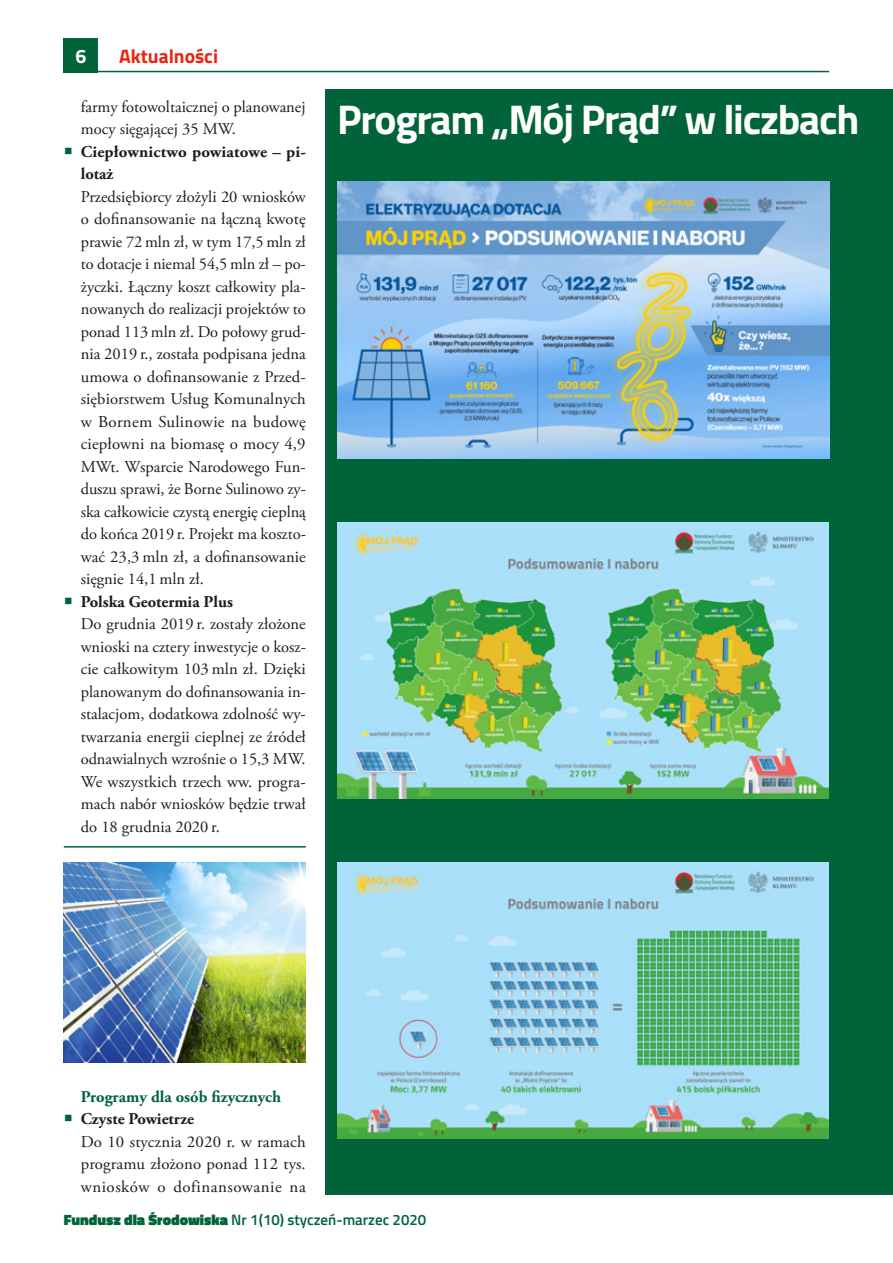
<style>
.page{position:relative;width:893px;height:1263px;background:#fff}
.page>*{position:absolute;margin:0;border:0;box-sizing:border-box;transform-origin:0 0}
.t1{font:700 41.55px "Titillium";letter-spacing:-.03em;color:#fff}
.t2{font:700 19.5px "Titillium";color:#e52713}
.t3{font:700 19.5px "Titillium";color:#fff}
.t4{font:16.5px/22.5px "Adobe Garamond Pro";color:#1d1d1b;text-align:justify}
.t5{font:700 16.5px/22.5px "Adobe Garamond Pro";color:#1d1d1b}
.t6{font:700 16.5px "Adobe Garamond Pro";color:#00633a}
.t7{font:600 15px "Titillium";color:#00633a}
.s1{font-weight:900}
</style>
<div class="page">
<hr style="left:64px;top:71px;width:765px;height:1px;background:#00633a">
<div style="left:64px;top:38px;width:34px;height:34px;background:#00633a"></div>
<div style="left:325px;top:89px;width:568px;height:1106px;background:#00633a"></div>
<img style="left:337px;top:863px;width:491px;height:276px">
<img style="left:337px;top:522px;width:491px;height:276px">
<img style="left:337px;top:182px;width:492px;height:277px">
<img style="left:64px;top:863px;width:242px;height:200px">
<hr style="left:64px;top:846px;width:242px;height:1px;background:#00633a">
<p class="t3" style="left:75px;top:41px;width:12px">6</p>
<p class="t2" style="left:119px;top:41px;width:100px">Aktualności</p>
<p class="t4" style="left:81px;top:96px;width:226px">farmy fotowoltaicznej o planowanej mocy sięgającej 35 MW.</p>
<p class="t5" style="left:81px;top:141px;width:227px">Ciepłownictwo powiatowe – pi‑ lotaż</p>
<p class="t4" style="left:81px;top:186px;width:227px">Przedsiębiorcy złożyli 20 wniosków o dofinansowanie na łączną kwotę prawie 72 mln zł, w tym 17,5 mln zł to dotacje i niemal 54,5 mln zł – po&shy;życzki. Łączny koszt całkowity pla&shy;nowanych do realizacji projektów to ponad 113 mln zł. Do połowy grud&shy;nia 2019 r., została podpisana jedna umowa o dofinansowanie z Przed&shy;siębiorstwem Usług Komunalnych w Bornem Sulinowie na budowę ciepłowni na biomasę o mocy 4,9<br>MWt. Wsparcie Narodowego Fun&shy;duszu sprawi, że Borne Sulinowo zy&shy;ska całkowicie czystą energię cieplną do końca 2019 r. Projekt ma koszto&shy;wać 23,3 mln zł, a dofinansowanie sięgnie 14,1 mln zł.</p>
<p class="t5" style="left:81px;top:591px;width:154px">Polska Geotermia Plus</p>
<p class="t4" style="left:81px;top:613px;width:227px">Do grudnia 2019 r. zostały złożone wnioski na cztery inwestycje o kosz&shy;cie całkowitym 103 mln zł. Dzięki planowanym do dofinansowania in&shy;stalacjom, dodatkowa zdolność wy&shy;twarzania energii cieplnej ze źródeł odnawialnych wzrośnie o 15,3 MW.<br>We wszystkich trzech ww. progra&shy;mach nabór wniosków będzie trwał do 18 grudnia 2020 r.</p>
<h1 class="t1" style="left:337px;top:88px;width:524px">Program „Mój Prąd” w liczbach</h1>
<p class="t6" style="left:81px;top:1087px;width:202px">Programy dla osób fizycznych</p>
<p class="t5" style="left:81px;top:1108px;width:115px">Czyste Powietrze</p>
<p class="t4" style="left:81px;top:1131px;width:227px">Do 10 stycznia 2020 r. w ramach programu złożono ponad 112 tys. wniosków o dofinansowanie na</p>
<p class="t7" style="left:64px;top:1208px;width:364px"><span class="s1">Fundusz dla Środowiska</span> Nr 1(10) styczeń-marzec 2020</p>
</div>
